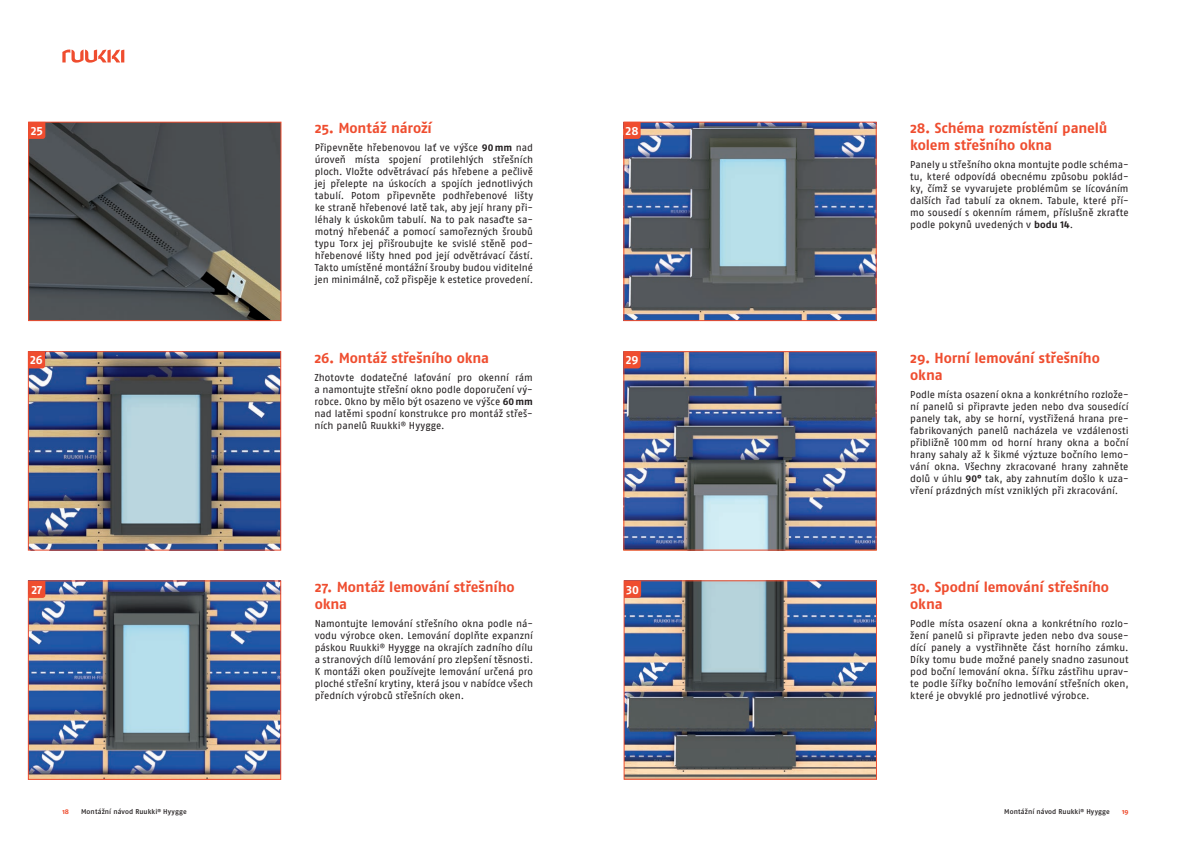
<style>
.page{position:relative;width:1191px;height:842px;background:#fff}
.page>*{position:absolute;margin:0;border:0;box-sizing:border-box;transform-origin:0 0}
.t1{font:700 14.5px/17px "Fago Pro";letter-spacing:-.01em;color:#ef4d2f}
.t2{font:700 12px "Fago Pro";letter-spacing:-.005em;color:#fff}
.t3{font:10px/12px "Fago Pro";color:#231f20;text-align:justify}
.t4{font:500 7px "Fago Pro";letter-spacing:.015em;color:#231f20}
.t5{font:700 7px "Fago Pro";color:#ef4d2f}
.s1{font-weight:700}
</style>
<div class="page">
<img style="left:30px;top:124px;width:249px;height:195px">
<div style="left:28px;top:122px;width:253px;height:199px;border:1px solid #ef4d2f"></div>
<img style="left:30px;top:353px;width:249px;height:195px">
<div style="left:28px;top:351px;width:253px;height:199px;border:1px solid #ef4d2f"></div>
<img style="left:30px;top:583px;width:249px;height:195px">
<div style="left:28px;top:581px;width:253px;height:199px;border:1px solid #ef4d2f"></div>
<img style="left:625px;top:124px;width:249px;height:195px">
<div style="left:623px;top:122px;width:253px;height:199px;border:1px solid #ef4d2f"></div>
<img style="left:626px;top:582px;width:248px;height:195px">
<img style="left:625px;top:353px;width:249px;height:195px">
<div style="left:623px;top:351px;width:253px;height:199px;border:1px solid #ef4d2f"></div>
<svg style="left:62px;top:50px;width:62px;height:13px"></svg>
<svg style="left:28px;top:122px;width:17px;height:17px"></svg>
<svg style="left:28px;top:351px;width:17px;height:17px"></svg>
<svg style="left:28px;top:581px;width:17px;height:17px"></svg>
<svg style="left:623px;top:122px;width:17px;height:17px"></svg>
<svg style="left:624px;top:581px;width:17px;height:17px"></svg>
<svg style="left:623px;top:351px;width:17px;height:17px"></svg>
<p class="t2" style="left:31px;top:123px;width:14px">25</p>
<h1 class="t1" style="left:315px;top:120px;width:119px">25. Montáž nároží</h1>
<p class="t3" style="left:315px;top:142px;width:220px">Připevněte hřebenovou lať ve výšce <span class="s1">90mm</span> nad úroveň místa spojení protilehlých střešních ploch. Vložte odvětrávací pás hřebene a pečlivě jej přelepte na úskocích a spojích jednotlivých tabulí. Potom připevněte podhřebenové lišty ke straně hřebenové latě tak, aby její hrany při&shy;léhaly k úskokům tabulí. Na to pak nasaďte sa&shy;motný hřebenáč a pomocí samořezných šroubů typu Torx jej přišroubujte ke svislé stěně pod&shy;hřebenové lišty hned pod její odvětrávací částí.<br>Takto umístěné montážní šrouby budou viditelné jen minimálně, což přispěje k estetice provedení.</p>
<p class="t2" style="left:625px;top:123px;width:14px">28</p>
<h1 class="t1" style="left:910px;top:120px;width:198px">28. Schéma rozmístění panelů kolem střešního okna</h1>
<p class="t3" style="left:910px;top:159px;width:220px">Panely u střešního okna montujte podle schéma&shy;tu, které odpovídá obecnému způsobu poklád&shy;ky, čímž se vyvarujete problémům se lícováním dalších řad tabulí za oknem. Tabule, které pří&shy;mo sousedí s okenním rámem, příslušně zkraťte podle pokynů uvedených v <span class="s1">bodu 14</span>.</p>
<p class="t2" style="left:30px;top:353px;width:14px">26</p>
<h1 class="t1" style="left:314px;top:349px;width:176px">26. Montáž střešního okna</h1>
<p class="t3" style="left:314px;top:371px;width:220px">Zhotovte dodatečné laťování pro okenní rám a namontujte střešní okno podle doporučení vý&shy;robce. Okno by mělo být osazeno ve výšce <span class="s1">60mm </span>nad latěmi spodní konstrukce pro montáž střeš&shy;ních panelů Ruukki<sup>®</sup> Hyygge.</p>
<p class="t2" style="left:626px;top:353px;width:14px">29</p>
<h1 class="t1" style="left:910px;top:349px;width:191px">29. Horní lemování střešního okna</h1>
<p class="t3" style="left:910px;top:388px;width:220px">Podle místa osazení okna a konkrétního rozlože&shy;ní panelů si připravte jeden nebo dva sousedící panely tak, aby se horní, vystřižená hrana pre&shy;fabrikovaných panelů nacházela ve vzdálenosti přibližně 100mm od horní hrany okna a boční hrany sahaly až k šikmé výztuze bočního lemo&shy;vání okna. Všechny zkracované hrany zahněte dolů v úhlu <span class="s1">90°</span> tak, aby zahnutím došlo k uza&shy;vření prázdných míst vzniklých při zkracování.</p>
<p class="t2" style="left:31px;top:582px;width:13px">27</p>
<h1 class="t1" style="left:315px;top:579px;width:201px">27. Montáž lemování střešního okna</h1>
<p class="t3" style="left:315px;top:618px;width:220px">Namontujte lemování střešního okna podle ná&shy;vodu výrobce oken. Lemování doplňte expanzní páskou Ruukki<sup>®</sup> Hyygge na okrajích zadního dílu a stranových dílů lemování pro zlepšení těsnosti.<br>K montáži oken používejte lemování určená pro ploché střešní krytiny, která jsou v nabídce všech předních výrobců střešních oken.</p>
<p class="t2" style="left:626px;top:582px;width:14px">30</p>
<h1 class="t1" style="left:910px;top:579px;width:200px">30. Spodní lemování střešního okna</h1>
<p class="t3" style="left:910px;top:617px;width:220px">Podle místa osazení okna a konkrétního rozlo&shy;žení panelů si připravte jeden nebo dva souse&shy;dící panely a vystřihněte část horního zámku.<br>Díky tomu bude možné panely snadno zasunout pod boční lemování okna. Šířku zástřihu uprav&shy;te podle šířky bočního lemování střešních oken, které je obvyklé pro jednotlivé výrobce.</p>
<p class="t4" style="left:81px;top:807px;width:107px">Montážní návod Ruukki<sup>®</sup> Hyygge</p>
<p class="t4" style="left:1004px;top:807px;width:107px">Montážní návod Ruukki<sup>®</sup> Hyygge</p>
<p class="t5" style="left:62px;top:807px;width:8px">18</p>
<p class="t5" style="left:1122px;top:807px;width:8px">19</p>
</div>
